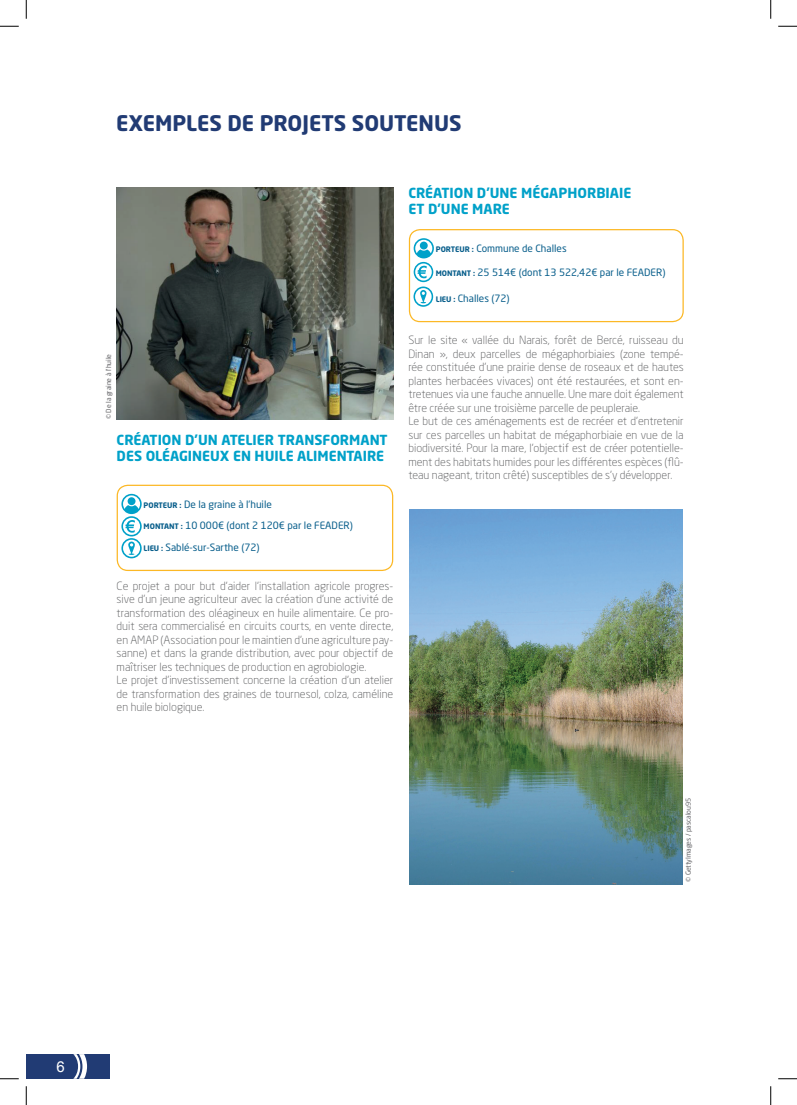
<style>
.page{position:relative;width:797px;height:1105px;background:#fff}
.page>*{position:absolute;margin:0;border:0;box-sizing:border-box;transform-origin:0 0}
.t1{font:700 21.25px "Neo Sans Std";color:#213b74}
.t2{font:15px "Arial";color:#fff}
.t3{font:700 13.75px/16.5px "Neo Sans Std";color:#00a1c9}
.t4{font:300 11.25px/13.5px "Neo Sans Std";color:#57585a}
.t5{font:10px/21.4px "Neo Sans Std";color:#085e8b}
.t6{font:6.88px "Neo Sans Std";letter-spacing:-.01em;color:#636366}
.s1{font-weight:700;font-size:7.5px}
</style>
<div class="page">
<img style="left:116px;top:187px;width:277px;height:232px">
<div style="left:117px;top:485px;width:276px;height:86px;border:1px solid #fcb825;border-radius:11px"></div>
<svg style="left:121px;top:494px;width:21px;height:64px"></svg>
<img style="left:409px;top:510px;width:274px;height:375px">
<div style="left:409px;top:229px;width:274px;height:93px;border:1px solid #fcb825;border-radius:11px"></div>
<svg style="left:413px;top:238px;width:21px;height:69px"></svg>
<div style="left:26px;top:1054px;width:84px;height:25px;background:#213b74"></div>
<svg style="left:73px;top:1054px;width:14px;height:25px"></svg>
<svg style="left:0;top:25px;width:19px;height:2px"></svg>
<svg style="left:778px;top:25px;width:19px;height:2px"></svg>
<svg style="left:0;top:1078px;width:19px;height:1px"></svg>
<svg style="left:778px;top:1078px;width:19px;height:1px"></svg>
<svg style="left:25px;top:0;width:2px;height:19px"></svg>
<svg style="left:25px;top:1086px;width:2px;height:19px"></svg>
<svg style="left:770px;top:0;width:1px;height:19px"></svg>
<svg style="left:770px;top:1086px;width:1px;height:19px"></svg>
<h1 class="t1" style="left:116px;top:110px;width:347px">EXEMPLES DE PROJETS SOUTENUS</h1>
<p class="t6" style="left:105px;top:419px;width:67px;rotate:-90deg">© De la graine à l’huile</p>
<p class="t3" style="left:117px;top:431px;width:272px">CRÉATION D’UN ATELIER TRANSFORMANT<br>DES OLÉAGINEUX EN HUILE ALIMENTAIRE</p>
<p class="t5" style="left:144px;top:493px;width:211px"><span class="s1">PORTEUR :</span> De la graine à l’huile<br><span class="s1">MONTANT :</span> 10 000€ (dont 2 120€ par le FEADER)</p>
<p class="t5" style="left:144px;top:537px;width:117px"><span class="s1">LIEU :</span> Sablé-sur-Sarthe (72)</p>
<p class="t4" style="left:117px;top:579px;width:278px">Ce projet a pour but d’aider l’installation agricole progres&shy;sive d’un jeune agriculteur avec la création d’une activité de transformation des oléagineux en huile alimentaire. Ce pro&shy;duit sera commercialisé en circuits courts, en vente directe, en AMAP (Association pour le maintien d’une agriculture pay&shy;sanne) et dans la grande distribution, avec pour objectif de maîtriser les techniques de production en agrobiologie.<br>Le projet d’investissement concerne la création d’un atelier de transformation des graines de tournesol, colza, caméline en huile biologique.</p>
<p class="t3" style="left:408px;top:184px;width:224px">CRÉATION D’UNE MÉGAPHORBIAIE<br>ET D’UNE MARE</p>
<p class="t5" style="left:436px;top:237px;width:132px"><span class="s1">PORTEUR :</span> Commune de Challes</p>
<p class="t5" style="left:436px;top:261px;width:231px"><span class="s1">MONTANT :</span> 25 514€ (dont 13 522,42€ par le FEADER)</p>
<p class="t5" style="left:436px;top:287px;width:75px"><span class="s1">LIEU :</span> Challes (72)</p>
<p class="t4" style="left:408px;top:333px;width:277px">Sur le site « vallée du Narais, forêt de Bercé, ruisseau du Dinan », deux parcelles de mégaphorbiaies (zone tempé&shy;rée constituée d’une prairie dense de roseaux et de hautes plantes herbacées vivaces) ont été restaurées, et sont en&shy;tretenues via une fauche annuelle. Une mare doit également être créée sur une troisième parcelle de peupleraie.<br>Le but de ces aménagements est de recréer et d’entretenir sur ces parcelles un habitat de mégaphorbiaie en vue de la biodiversité. Pour la mare, l’objectif est de créer potentielle&shy;ment des habitats humides pour les différentes espèces (flû&shy;teau nageant, triton crêté) susceptibles de s’y développer.</p>
<p class="t6" style="left:684px;top:882px;width:86px;rotate:-90deg">© GettyImages / pascalou95</p>
<h2 class="t2" style="left:56px;top:1056px;width:10px">6</h2>
</div>
